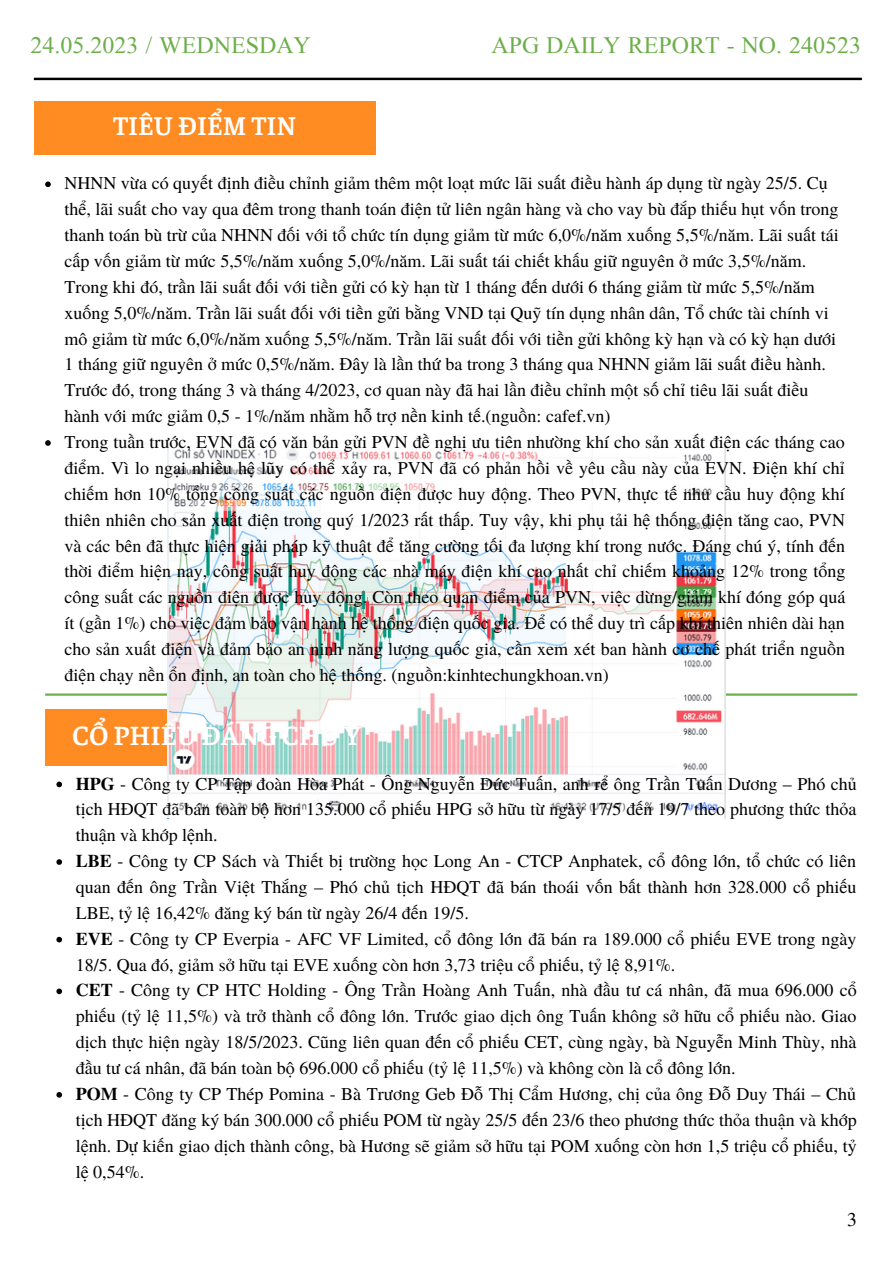
<style>
.page{position:relative;width:893px;height:1264px;background:#fff}
.page>*{position:absolute;margin:0;border:0;box-sizing:border-box;transform-origin:0 0}
.t1{font:600 27.75px "Faustina";color:#fff}
.t2{font:600 27px "Faustina";color:#fff}
.t3{font:24px "Doulos SIL";color:#6caf4a}
.t4{font:19.5px "Te X Gyre Termes";color:#000}
.t5{font:18px/25.8px "Te X Gyre Termes";color:#000;text-align:justify}
.s1{font-weight:700}
</style>
<div class="page">
<hr style="left:34px;top:78px;width:827px;height:2px;background:#000">
<div style="left:34px;top:101px;width:341px;height:54px;background:#ff8c22"></div>
<div style="left:45px;top:709px;width:342px;height:57px;background:#ff8c22"></div>
<hr style="left:45px;top:693px;width:812px;height:2px;background:#6caf4a">
<img style="left:168px;top:444px;width:557px;height:374px">
<svg style="left:45px;top:181px;width:6px;height:6px"></svg>
<svg style="left:45px;top:440px;width:6px;height:6px"></svg>
<svg style="left:56px;top:781px;width:6px;height:6px"></svg>
<svg style="left:56px;top:859px;width:6px;height:5px"></svg>
<svg style="left:56px;top:936px;width:6px;height:6px"></svg>
<svg style="left:56px;top:988px;width:6px;height:6px"></svg>
<svg style="left:56px;top:1092px;width:6px;height:5px"></svg>
<p class="t3" style="left:30px;top:26px;width:282px">24.05.2023 / WEDNESDAY</p>
<p class="t3" style="left:491px;top:26px;width:371px">APG DAILY REPORT - NO. 240523</p>
<p class="t2" style="left:113px;top:107px;width:184px">TIÊU ĐIỂM TIN</p>
<p class="t5" style="left:64px;top:169px;width:775px;text-align:left">NHNN vừa có quyết định điều chỉnh giảm thêm một loạt mức lãi suất điều hành áp dụng từ ngày 25/5. Cụ thể, lãi suất cho vay qua đêm trong thanh toán điện tử liên ngân hàng và cho vay bù đắp thiếu hụt vốn trong thanh toán bù trừ của NHNN đối với tổ chức tín dụng giảm từ mức 6,0%/năm xuống 5,5%/năm. Lãi suất tái cấp vốn giảm từ mức 5,5%/năm xuống 5,0%/năm. Lãi suất tái chiết khấu giữ nguyên ở mức 3,5%/năm.<br>Trong khi đó, trần lãi suất đối với tiền gửi có kỳ hạn từ 1 tháng đến dưới 6 tháng giảm từ mức 5,5%/năm xuống 5,0%/năm. Trần lãi suất đối với tiền gửi bằng VND tại Quỹ tín dụng nhân dân, Tổ chức tài chính vi mô giảm từ mức 6,0%/năm xuống 5,5%/năm. Trần lãi suất đối với tiền gửi không kỳ hạn và có kỳ hạn dưới 1 tháng giữ nguyên ở mức 0,5%/năm. Đây là lần thứ ba trong 3 tháng qua NHNN giảm lãi suất điều hành.<br>Trước đó, trong tháng 3 và tháng 4/2023, cơ quan này đã hai lần điều chỉnh một số chỉ tiêu lãi suất điều hành với mức giảm 0,5 - 1%/năm nhằm hỗ trợ nền kinh tế.(nguồn: cafef.vn)</p>
<p class="t5" style="left:64px;top:428px;width:782px">Trong tuần trước, EVN đã có văn bản gửi PVN đề nghị ưu tiên nhường khí cho sản xuất điện các tháng cao điểm. Vì lo ngại nhiều hệ lũy có thể xảy ra, PVN đã có phản hồi về yêu cầu này của EVN. Điện khí chỉ chiếm hơn 10% tổng công suất các nguồn điện được huy động. Theo PVN, thực tế nhu cầu huy động khí thiên nhiên cho sản xuất điện trong quý 1/2023 rất thấp. Tuy vậy, khi phụ tải hệ thống điện tăng cao, PVN và các bên đã thực hiện giải pháp kỹ thuật để tăng cường tối đa lượng khí trong nước. Đáng chú ý, tính đến thời điểm hiện nay, công suất huy động các nhà máy điện khí cao nhất chỉ chiếm khoảng 12% trong tổng công suất các nguồn điện được huy động. Còn theo quan điểm của PVN, việc dừng/giảm khí đóng góp quá ít (gần 1%) cho việc đảm bảo vận hành hệ thống điện quốc gia. Để có thể duy trì cấp khí thiên nhiên dài hạn cho sản xuất điện và đảm bảo an ninh năng lượng quốc gia, cần xem xét ban hành cơ chế phát triển nguồn điện chạy nền ổn định, an toàn cho hệ thống. (nguồn:kinhtechungkhoan.vn)</p>
<p class="t1" style="left:72px;top:716px;width:290px">CỔ PHIẾU ĐÁNG CHÚ Ý</p>
<p class="t5" style="left:76px;top:769px;width:782px"><span class="s1">HPG</span> - Công ty CP Tập đoàn Hòa Phát - Ông Nguyễn Đức Tuấn, anh rể ông Trần Tuấn Dương – Phó chủ tịch HĐQT đã bán toàn bộ hơn 135.000 cổ phiếu HPG sở hữu từ ngày 17/5 đến 19/7 theo phương thức thỏa thuận và khớp lệnh.</p>
<p class="t5" style="left:76px;top:847px;width:782px"><span class="s1">LBE</span> - Công ty CP Sách và Thiết bị trường học Long An - CTCP Anphatek, cổ đông lớn, tổ chức có liên quan đến ông Trần Việt Thắng – Phó chủ tịch HĐQT đã bán thoái vốn bất thành hơn 328.000 cổ phiếu LBE, tỷ lệ 16,42% đăng ký bán từ ngày 26/4 đến 19/5.</p>
<p class="t5" style="left:76px;top:924px;width:782px"><span class="s1">EVE</span> - Công ty CP Everpia - AFC VF Limited, cổ đông lớn đã bán ra 189.000 cổ phiếu EVE trong ngày<br>18/5. Qua đó, giảm sở hữu tại EVE xuống còn hơn 3,73 triệu cổ phiếu, tỷ lệ 8,91%.</p>
<p class="t5" style="left:76px;top:976px;width:782px"><span class="s1">CET</span> - Công ty CP HTC Holding - Ông Trần Hoàng Anh Tuấn, nhà đầu tư cá nhân, đã mua 696.000 cổ phiếu (tỷ lệ 11,5%) và trở thành cổ đông lớn. Trước giao dịch ông Tuấn không sở hữu cổ phiếu nào. Giao dịch thực hiện ngày 18/5/2023. Cũng liên quan đến cổ phiếu CET, cùng ngày, bà Nguyễn Minh Thùy, nhà đầu tư cá nhân, đã bán toàn bộ 696.000 cổ phiếu (tỷ lệ 11,5%) và không còn là cổ đông lớn.</p>
<p class="t5" style="left:76px;top:1079px;width:782px"><span class="s1">POM</span> - Công ty CP Thép Pomina - Bà Trương Geb Đỗ Thị Cẩm Hương, chị của ông Đỗ Duy Thái – Chủ tịch HĐQT đăng ký bán 300.000 cổ phiếu POM từ ngày 25/5 đến 23/6 theo phương thức thỏa thuận và khớp lệnh. Dự kiến giao dịch thành công, bà Hương sẽ giảm sở hữu tại POM xuống còn hơn 1,5 triệu cổ phiếu, tỷ lệ 0,54%.</p>
<p class="t4" style="left:847px;top:1204px;width:11px">3</p>
</div>
